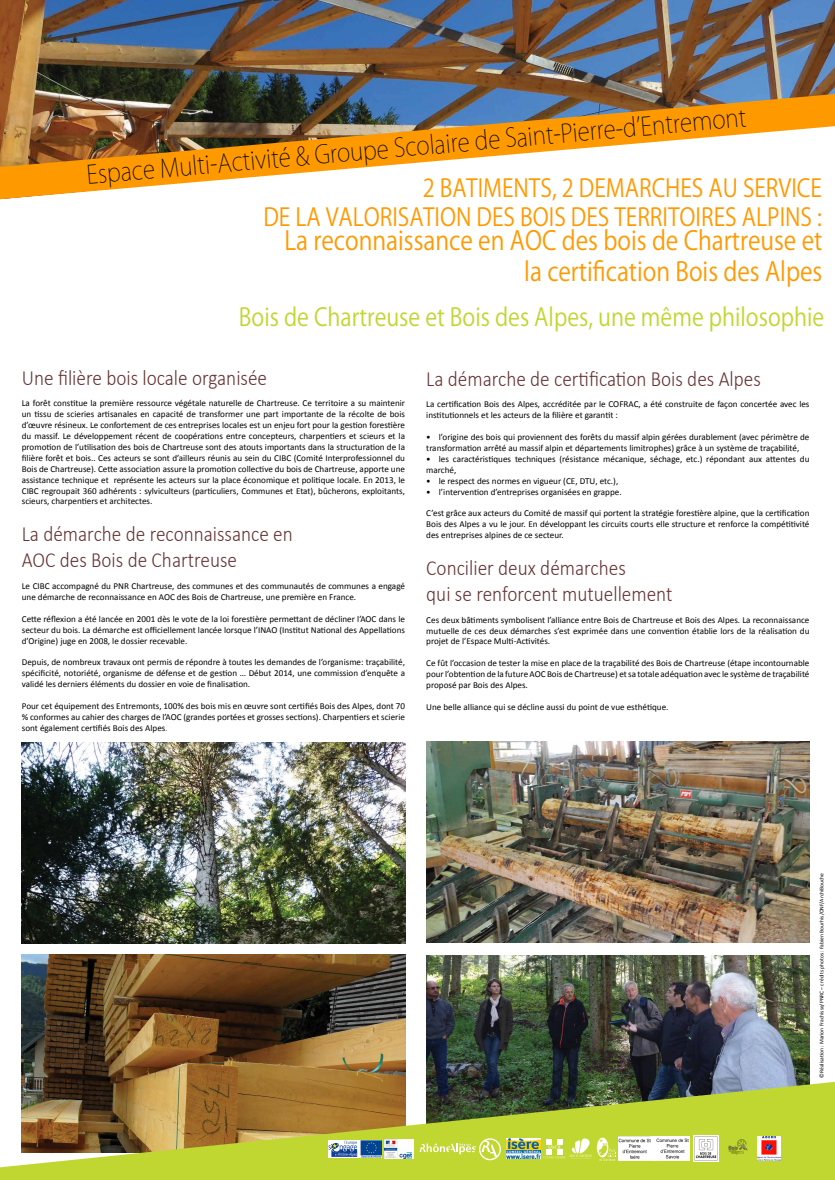
<style>
.page{position:relative;width:835px;height:1180px;background:#fff}
.page>*{position:absolute;margin:0;border:0;box-sizing:border-box;transform-origin:0 0}
.t1{font:25.97px/31.1px "Koz Go Pr 6 N";color:#f90;text-align:right;scale:.89 1}
.t2{font:200 25.2px "Koz Go Pr 6 N";color:#000;scale:.89 1}
.t3{font:24.5px/29.4px "Koz Go Pr 6 N";color:#f90;text-align:right;scale:.89 1}
.t4{font:24.5px "Koz Go Pr 6 N";color:#bfd730;scale:.89 1}
.t5{font:300 21.7px/26px "Calibri";color:#633;scale:.89 1}
.t6{font:9.1px/10.9px "Calibri";color:#000;text-align:justify}
.t7{font:5.6px "Calibri";color:#000}
.s1{font-family:"Kalinga";font-size:8.75px}
</style>
<div class="page">
<img style="left:22px;top:954px;width:383px;height:128px">
<img style="left:426px;top:955px;width:383px;height:127px">
<img style="left:0;top:0;width:834px;height:94px">
<img style="left:0;top:1082px;width:834px;height:98px">
<img style="left:22px;top:742px;width:383px;height:201px">
<img style="left:426px;top:742px;width:383px;height:201px">
<img style="left:0;top:94px;width:834px;height:105px">
<img style="left:569px;top:1137px;width:24px;height:24px">
<img style="left:692px;top:1135px;width:26px;height:26px">
<img style="left:506px;top:1138px;width:34px;height:20px">
<svg style="left:596px;top:1137px;width:19px;height:24px"></svg>
<svg style="left:419px;top:1138px;width:82px;height:22px;background:#cbde57"></svg>
<svg style="left:543px;top:1139px;width:22px;height:19px"></svg>
<img style="left:757px;top:1136px;width:23px;height:24px">
<img style="left:723px;top:1137px;width:29px;height:20px">
<img style="left:328px;top:1140px;width:54px;height:17px">
<img style="left:384px;top:1139px;width:29px;height:19px">
<img style="left:618px;top:1136px;width:71px;height:24px">
<h2 class="t2" style="left:85px;top:161px;width:745px;rotate:-5deg">Espace Multi-Activité &amp; Groupe Scolaire de Saint-Pierre-d’Entremont</h2>
<h3 class="t3" style="left:263px;top:174px;width:629px">2 BATIMENTS, 2 DEMARCHES AU SERVICE<br>DE LA VALORISATION DES BOIS DES TERRITOIRES ALPINS :</h3>
<h1 class="t1" style="left:284px;top:225px;width:605px">La reconnaissance en AOC des bois de Chartreuse et la certification Bois des Alpes</h1>
<h3 class="t4" style="left:239px;top:303px;width:659px">Bois de Chartreuse et Bois des Alpes, une même philosophie</h3>
<h3 class="t5" style="left:426px;top:365px;width:377px">La démarche de certification Bois des Alpes</h3>
<p class="t6" style="left:426px;top:398px;width:384px">La certification Bois des Alpes, accréditée par le COFRAC, a été construite de façon concertée avec les institutionnels et les acteurs de la filière et garantit :</p>
<p class="t6" style="left:426px;top:431px;width:384px">• l’origine des bois qui proviennent des forêts du massif alpin gérées durablement (avec périmètre de transformation arrêté au massif alpin et départements limitrophes) grâce à un système de traçabilité,</p>
<p class="t6" style="left:426px;top:453px;width:384px">• les caractéristiques techniques (résistance mécanique, séchage, etc.) répondant aux attentes du marché,</p>
<p class="t6" style="left:426px;top:475px;width:193px">• le respect des normes en vigueur (CE, DTU, etc.),</p>
<p class="t6" style="left:426px;top:486px;width:197px">• l’intervention d’entreprises organisées en grappe.</p>
<p class="t6" style="left:426px;top:507px;width:384px">C’est grâce aux acteurs du Comité de massif qui portent la stratégie forestière alpine, que la certification Bois des Alpes a vu le jour. En développant les circuits courts elle structure et renforce la compétitivité des entreprises alpines de ce secteur.</p>
<h3 class="t5" style="left:426px;top:554px;width:278px">Concilier deux démarches<br>qui se renforcent mutuellement</h3>
<p class="t6" style="left:426px;top:614px;width:384px">Ces deux bâtiments symbolisent l’alliance entre Bois de Chartreuse et Bois des Alpes. La reconnaissance mutuelle de ces deux démarches s’est exprimée dans une convention établie lors de la réalisation du projet de l’Espace Multi-Activités.</p>
<p class="t6" style="left:426px;top:657px;width:384px">Ce fût l’occasion de tester la mise en place de la traçabilité des Bois de Chartreuse (étape incontournable pour l’obtention de la future AOC Bois de Chartreuse) et sa totale adéquation avec le système de traçabilité proposé par Bois des Alpes.</p>
<p class="t6" style="left:426px;top:701px;width:244px">Une belle alliance qui se décline aussi du point de vue esthétique.</p>
<h3 class="t5" style="left:22px;top:364px;width:277px">Une filière bois locale organisée</h3>
<p class="t6" style="left:22px;top:397px;width:384px">La forêt constitue la première ressource végétale naturelle de Chartreuse. Ce territoire a su maintenir un tissu de scieries artisanales en capacité de transformer une part importante de la récolte de bois d’œuvre résineux. Le confortement de ces entreprises locales est un enjeu fort pour la gestion forestière du massif. Le développement récent de coopérations entre concepteurs, charpentiers et scieurs et la promotion de l’utilisation des bois de Chartreuse sont des atouts importants dans la structuration de la filière forêt et bois.. Ces acteurs se sont d’ailleurs réunis au sein du CIBC (Comité Interprofessionnel du Bois de Chartreuse). Cette association assure la promotion collective du bois de Chartreuse, apporte une assistance technique et représente les acteurs sur la place économique et politique locale. En 2013, le CIBC regroupait 360 adhérents : sylviculteurs (particuliers, Communes et Etat), bûcherons, exploitants, scieurs, charpentiers et architectes.</p>
<h3 class="t5" style="left:22px;top:520px;width:306px">La démarche de reconnaissance en<br>AOC des Bois de Chartreuse</h3>
<p class="t6" style="left:22px;top:580px;width:384px">Le CIBC accompagné du PNR Chartreuse, des communes et des communautés de communes a engagé une démarche de reconnaissance en AOC des Bois de Chartreuse, une première en France.</p>
<p class="t6" style="left:22px;top:613px;width:384px">Cette réflexion a été lancée en 2001 dès le vote de la loi forestière permettant de décliner l’AOC dans le secteur du bois. La démarche est officiellement lancée lorsque l’INAO (Institut National des Appellations d’Origine) juge en 2008, le dossier recevable.</p>
<p class="t6" style="left:22px;top:656px;width:384px">Depuis, de nombreux travaux ont permis de répondre à toutes les demandes de l’organisme: traçabilité, spécificité, notoriété, organisme de défense et de gestion … Début 2014, une commission d’enquête a validé les derniers éléments du dossier en voie de finalisation.</p>
<p class="t6" style="left:22px;top:700px;width:384px">Pour cet équipement des Entremonts, 100% des bois mis en œuvre sont certifiés Bois des Alpes, dont 70 % conformes au cahier des charges de l’AOC (grandes portées et grosses sections). Charpentiers et scierie sont également certifiés Bois des Alpes<span class="s1">.</span></p>
<p class="t7" style="left:817px;top:1077px;width:206px;rotate:-90deg">©Réalisation : Marion Frachisse/PNRC – crédits photos : Fabien Bourhis/ONF/ArchiBouche</p>
</div>
